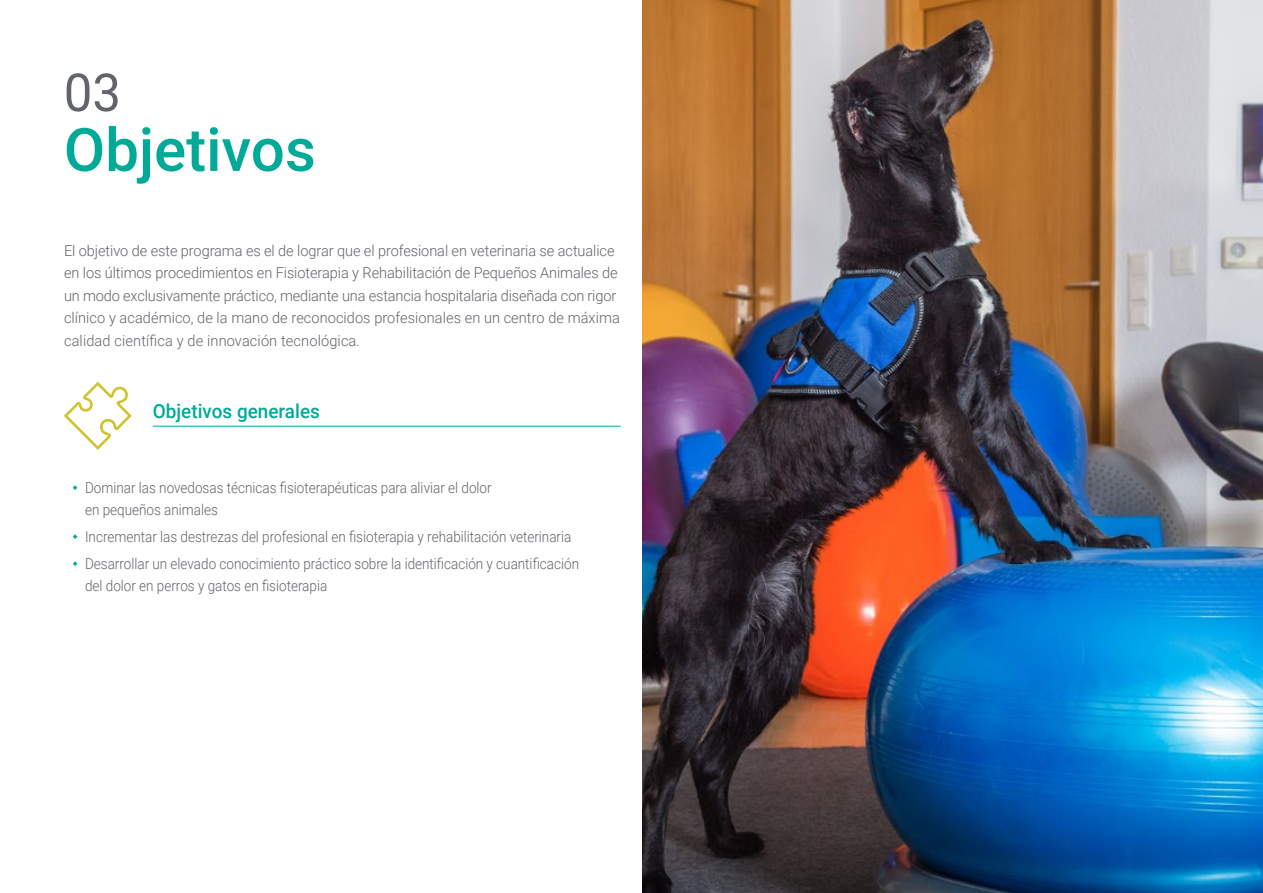
<style>
.page{position:relative;width:1263px;height:893px;background:#fff}
.page>*{position:absolute;margin:0;border:0;box-sizing:border-box;transform-origin:0 0}
.t1{font:500 60px "Roboto";color:#00aa97}
.t2{font:52.5px "Roboto";color:#61646a}
.t3{font:500 19.5px "Roboto";color:#00aa97}
.t4{font:300 15px/22.5px "Roboto";color:#61646a}
.t5{font:300 15px/22.5px "Roboto";color:#61646a;scale:.9 1}
</style>
<div class="page">
<img style="left:642px;top:0;width:621px;height:893px">
<hr style="left:153px;top:426px;width:468px;height:1px;background:#00aa97">
<svg style="left:64px;top:382px;width:68px;height:68px"></svg>
<h2 class="t2" style="left:64px;top:56px;width:59px">03</h2>
<h1 class="t1" style="left:64px;top:108px;width:254px">Objetivos</h1>
<p class="t4" style="left:64px;top:239px;width:557px">El objetivo de este programa es el de lograr que el profesional en veterinaria se actualice en los últimos procedimientos en Fisioterapia y Rehabilitación de Pequeños Animales de un modo exclusivamente práctico, mediante una estancia hospitalaria diseñada con rigor clínico y académico, de la mano de reconocidos profesionales en un centro de máxima calidad científica y de innovación tecnológica.</p>
<h3 class="t3" style="left:153px;top:397px;width:169px">Objetivos generales</h3>
<p class="t5" style="left:85px;top:476px;width:453px">Dominar las novedosas técnicas fisioterapéuticas para aliviar el dolor en pequeños animales</p>
<p class="t5" style="left:85px;top:523px;width:550px;line-height:26.7px">Incrementar las destrezas del profesional en fisioterapia y rehabilitación veterinaria<br>Desarrollar un elevado conocimiento práctico sobre la identificación y cuantificación</p>
<p class="t5" style="left:85px;top:574px;width:271px">del dolor en perros y gatos en fisioterapia</p>
</div>
